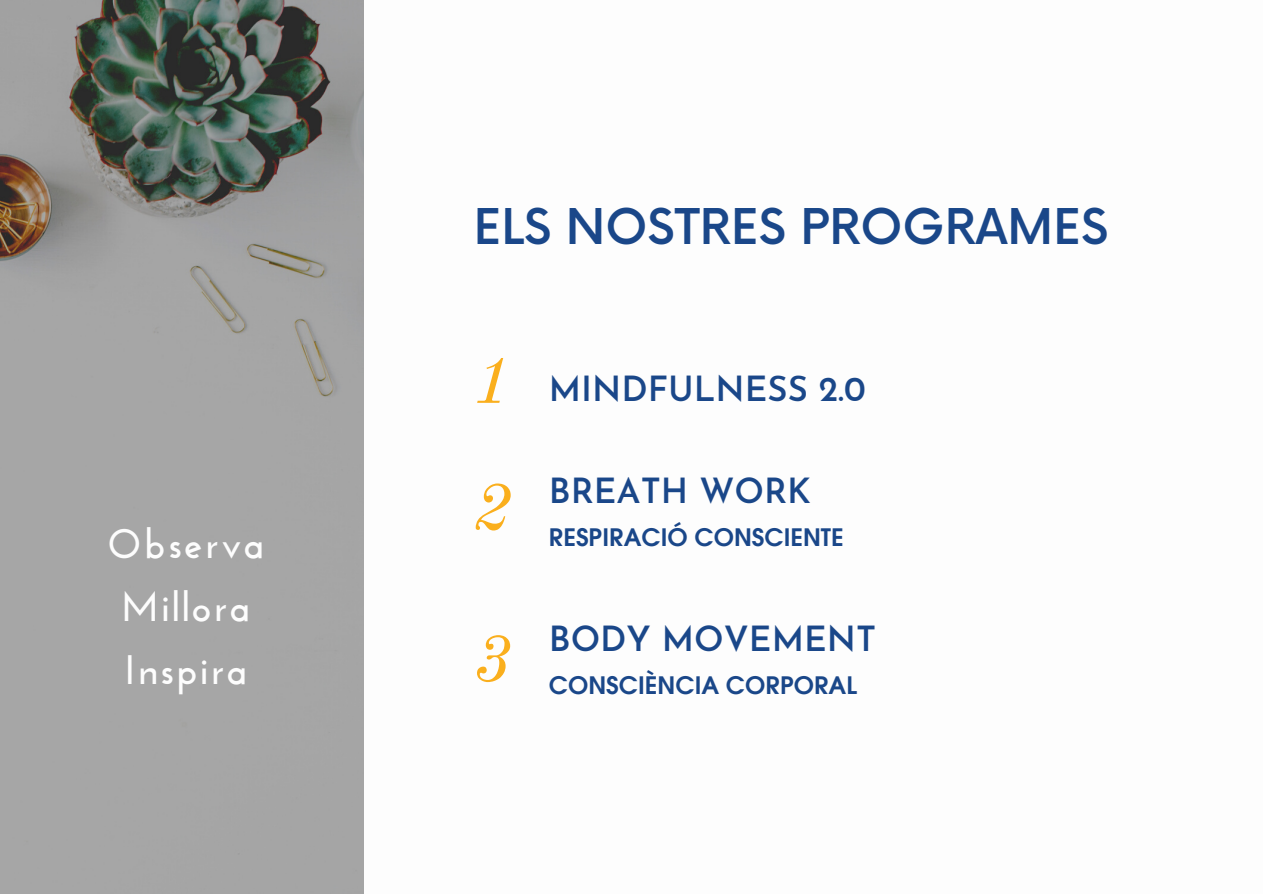
<style>
.page{position:relative;width:1263px;height:894px;background:#fff}
.page>*{position:absolute;margin:0;border:0;box-sizing:border-box;transform-origin:0 0}
.t1{font:italic 65.55px "Old Standard";color:#faaf1d}
.t2{font:500 48px "Now";color:#1a4789}
.t3{font:700 41.1px "Josefin Sans";letter-spacing:.05em;color:#fdfdfd}
.t4{font:600 34.65px "Josefin Sans";color:#1a4789}
.t5{font:700 24.15px "Evolventa";color:#1a4789}
</style>
<div class="page">
<img style="left:0;top:0;width:363px;height:892px">
<p class="t3" style="left:107px;top:526px;width:159px">Observa</p>
<p class="t3" style="left:121px;top:589px;width:131px">Millora</p>
<p class="t3" style="left:124px;top:652px;width:125px">Inspira</p>
<p class="t2" style="left:474px;top:201px;width:636px">ELS NOSTRES PROGRAMES</p>
<p class="t1" style="left:474px;top:340px;width:39px">1</p>
<p class="t1" style="left:474px;top:466px;width:39px">2</p>
<p class="t1" style="left:474px;top:618px;width:39px">3</p>
<p class="t4" style="left:549px;top:375px;width:318px">MINDFULNESS 2.0</p>
<p class="t4" style="left:549px;top:477px;width:264px">BREATH WORK</p>
<p class="t5" style="left:549px;top:526px;width:296px">RESPIRACIÓ CONSCIENTE</p>
<p class="t4" style="left:549px;top:624px;width:329px">BODY MOVEMENT</p>
<p class="t5" style="left:549px;top:674px;width:310px">CONSCIÈNCIA CORPORAL</p>
</div>
